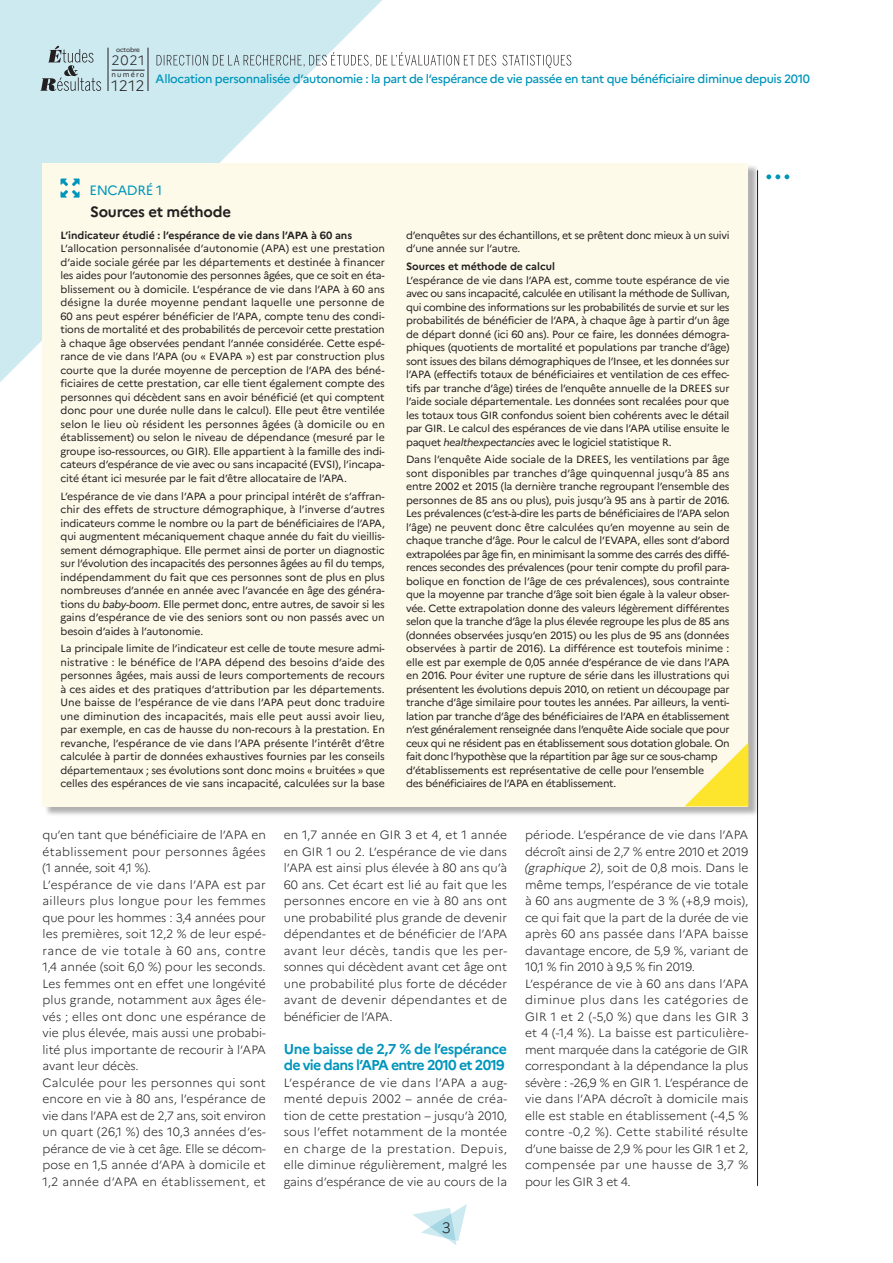
<style>
.page{position:relative;width:893px;height:1263px;background:#fff}
.page>*{position:absolute;margin:0;border:0;box-sizing:border-box;transform-origin:0 0}
.ENCADRE_-_titre{font:700 15px "Marianne";letter-spacing:-.02em;color:#231f20}
.t1{font:300 15px "Marianne";color:#231f20}
.INTER{font:700 14.25px/16.5px "Marianne";letter-spacing:-.055em;color:#0095bb}
.ENCADRE_-_entrée{font:13.5px "Marianne";letter-spacing:-.025em;color:#0095bb}
.t2{font:300 13.5px "Marianne";color:#231f20}
.TXT{font:300 12px/16.5px "Marianne";color:#231f20;text-align:justify}
.t3{font:500 12px "Marianne";letter-spacing:-.03em;color:#0095bb}
.ENCADRE_-_txt{font:10.5px/13.5px "Marianne";letter-spacing:-.02em;color:#231f20;text-align:justify}
.ENCADRE_-_inter{font:700 10.5px "Marianne";letter-spacing:-.005em;color:#231f20}
.t4{font:7.2px "Marianne";letter-spacing:.16em;color:#231f20}
.t5{font:6.45px "Marianne";letter-spacing:-.03em;color:#231f20}
.s1{font-style:italic}
</style>
<div class="page">
<svg style="left:0;top:0;width:382px;height:404px;fill:#cdeaf1"></svg>
<hr style="left:108px;top:48px;width:1px;height:43px;background:#231f20">
<hr style="left:148px;top:48px;width:1px;height:43px;background:#231f20">
<svg style="left:157px;top:52px;width:414px;height:16px"></svg>
<svg style="left:40px;top:46px;width:61px;height:45px;background:#acc3c9"></svg>
<svg style="left:412px;top:1204px;width:55px;height:41px"></svg>
<hr style="left:757px;top:170px;width:1px;height:1016px;background:#231f20">
<hr style="left:112px;top:70px;width:33px;height:1px;background:#231f20">
<svg style="left:766px;top:174px;width:23px;height:5px"></svg>
<div style="left:44px;top:164px;width:715px;height:653px;background:#231f20;opacity:.35"></div>
<div style="left:43px;top:163px;width:705px;height:643px;background:#fdfaea"></div>
<svg style="left:61px;top:179px;width:19px;height:19px"></svg>
<svg style="left:685px;top:743px;width:63px;height:63px"></svg>
<p class="t5" style="left:116px;top:46px;width:25px">octobre</p>
<p class="t2" style="left:112px;top:52px;width:34px">2021</p>
<p class="t4" style="left:112px;top:70px;width:34px">numéro</p>
<h1 class="t1" style="left:112px;top:76px;width:34px">1212</h1>
<p class="t3" style="left:156px;top:71px;width:656px">Allocation personnalisée d’autonomie : la part de l’espérance de vie passée en tant que bénéficiaire diminue depuis 2010</p>
<p class="ENCADRE_-_entrée" style="left:89px;top:182px;width:75px">ENCADRÉ 1</p>
<p class="ENCADRE_-_titre" style="left:90px;top:202px;width:142px">Sources et méthode</p>
<p class="ENCADRE_-_inter" style="left:61px;top:229px;width:293px">L’indicateur étudié : l’espérance de vie dans l’APA à 60 ans</p>
<p class="ENCADRE_-_txt" style="left:61px;top:242px;width:326px">L’allocation personnalisée d’autonomie (APA) est une prestation d’aide sociale gérée par les départements et destinée à financer les aides pour l’autonomie des personnes âgées, que ce soit en éta&shy;blissement ou à domicile. L’espérance de vie dans l’APA à 60 ans désigne la durée moyenne pendant laquelle une personne de 60 ans peut espérer bénéficier de l’APA, compte tenu des condi&shy;tions de mortalité et des probabilités de percevoir cette prestation à chaque âge observées pendant l’année considérée. Cette espé&shy;rance de vie dans l’APA (ou « EVAPA ») est par construction plus courte que la durée moyenne de perception de l’APA des béné&shy;ficiaires de cette prestation, car elle tient également compte des personnes qui décèdent sans en avoir bénéficié (et qui comptent donc pour une durée nulle dans le calcul). Elle peut être ventilée selon le lieu où résident les personnes âgées (à domicile ou en établissement) ou selon le niveau de dépendance (mesuré par le groupe iso-ressources, ou GIR). Elle appartient à la famille des indi&shy;cateurs d’espérance de vie avec ou sans incapacité (EVSI), l’incapa&shy;cité étant ici mesurée par le fait d’être allocataire de l’APA.</p>
<p class="ENCADRE_-_txt" style="left:61px;top:489px;width:326px">L’espérance de vie dans l’APA a pour principal intérêt de s’affran&shy;chir des effets de structure démographique, à l’inverse d’autres indicateurs comme le nombre ou la part de bénéficiaires de l’APA, qui augmentent mécaniquement chaque année du fait du vieillis&shy;sement démographique. Elle permet ainsi de porter un diagnostic sur l’évolution des incapacités des personnes âgées au fil du temps, indépendamment du fait que ces personnes sont de plus en plus nombreuses d’année en année avec l’avancée en âge des généra&shy;tions du <span class="s1">baby-boom</span>. Elle permet donc, entre autres, de savoir si les gains d’espérance de vie des seniors sont ou non passés avec un besoin d’aides à l’autonomie.</p>
<p class="ENCADRE_-_txt" style="left:61px;top:642px;width:326px">La principale limite de l’indicateur est celle de toute mesure admi&shy;nistrative : le bénéfice de l’APA dépend des besoins d’aide des personnes âgées, mais aussi de leurs comportements de recours à ces aides et des pratiques d’attribution par les départements.<br>Une baisse de l’espérance de vie dans l’APA peut donc traduire une diminution des incapacités, mais elle peut aussi avoir lieu, par exemple, en cas de hausse du non-recours à la prestation. En revanche, l’espérance de vie dans l’APA présente l’intérêt d’être calculée à partir de données exhaustives fournies par les conseils départementaux ; ses évolutions sont donc moins « bruitées » que celles des espérances de vie sans incapacité, calculées sur la base</p>
<p class="ENCADRE_-_txt" style="left:406px;top:228px;width:325px">d’enquêtes sur des échantillons, et se prêtent donc mieux à un suivi d’une année sur l’autre.</p>
<p class="ENCADRE_-_inter" style="left:406px;top:260px;width:150px">Sources et méthode de calcul</p>
<p class="ENCADRE_-_txt" style="left:406px;top:273px;width:325px">L’espérance de vie dans l’APA est, comme toute espérance de vie avec ou sans incapacité, calculée en utilisant la méthode de Sullivan, qui combine des informations sur les probabilités de survie et sur les probabilités de bénéficier de l’APA, à chaque âge à partir d’un âge de départ donné (ici 60 ans). Pour ce faire, les données démogra&shy;phiques (quotients de mortalité et populations par tranche d’âge) sont issues des bilans démographiques de l’Insee, et les données sur l’APA (effectifs totaux de bénéficiaires et ventilation de ces effec&shy;tifs par tranche d’âge) tirées de l’enquête annuelle de la DREES sur l’aide sociale départementale. Les données sont recalées pour que les totaux tous GIR confondus soient bien cohérents avec le détail par GIR. Le calcul des espérances de vie dans l’APA utilise ensuite le paquet <span class="s1">healthexpectancies</span> avec le logiciel statistique R.</p>
<p class="ENCADRE_-_txt" style="left:406px;top:453px;width:325px;text-align:left">Dans l’enquête Aide sociale de la DREES, les ventilations par âge sont disponibles par tranches d’âge quinquennal jusqu’à 85 ans entre 2002 et 2015 (la dernière tranche regroupant l’ensemble des personnes de 85 ans ou plus), puis jusqu’à 95 ans à partir de 2016.<br>Les prévalences (c’est-à-dire les parts de bénéficiaires de l’APA selon l’âge) ne peuvent donc être calculées qu’en moyenne au sein de chaque tranche d’âge. Pour le calcul de l’EVAPA, elles sont d’abord extrapolées par âge fin, en minimisant la somme des carrés des diffé&shy;rences secondes des prévalences (pour tenir compte du profil para&shy;bolique en fonction de l’âge de ces prévalences), sous contrainte que la moyenne par tranche d’âge soit bien égale à la valeur obser&shy;vée. Cette extrapolation donne des valeurs légèrement différentes selon que la tranche d’âge la plus élevée regroupe les plus de 85 ans (données observées jusqu’en 2015) ou les plus de 95 ans (données observées à partir de 2016). La différence est toutefois minime : elle est par exemple de 0,05 année d’espérance de vie dans l’APA en 2016. Pour éviter une rupture de série dans les illustrations qui présentent les évolutions depuis 2010, on retient un découpage par tranche d’âge similaire pour toutes les années. Par ailleurs, la venti&shy;lation par tranche d’âge des bénéficiaires de l’APA en établissement n’est généralement renseignée dans l’enquête Aide sociale que pour ceux qui ne résident pas en établissement sous dotation globale. On fait donc l’hypothèse que la répartition par âge sur ce sous-champ d’établissements est représentative de celle pour l’ensemble<br>des bénéficiaires de l’APA en établissement.</p>
<p class="TXT" style="left:43px;top:827px;width:225px">qu’en tant que bénéficiaire de l’APA en établissement pour personnes âgées (1 année, soit 4,1 %).</p>
<p class="TXT" style="left:43px;top:876px;width:225px">L’espérance de vie dans l’APA est par ailleurs plus longue pour les femmes que pour les hommes : 3,4 années pour les premières, soit 12,2 % de leur espé&shy;rance de vie totale à 60 ans, contre 1,4 année (soit 6,0 %) pour les seconds.<br>Les femmes ont en effet une longévité plus grande, notamment aux âges éle&shy;vés ; elles ont donc une espérance de vie plus élevée, mais aussi une probabi&shy;lité plus importante de recourir à l’APA avant leur décès.</p>
<p class="TXT" style="left:43px;top:1074px;width:225px">Calculée pour les personnes qui sont encore en vie à 80 ans, l’espérance de vie dans l’APA est de 2,7 ans, soit environ un quart (26,1 %) des 10,3 années d’es&shy;pérance de vie à cet âge. Elle se décom&shy;pose en 1,5 année d’APA à domicile et 1,2 année d’APA en établissement, et</p>
<p class="TXT" style="left:284px;top:827px;width:225px">en 1,7 année en GIR 3 et 4, et 1 année en GIR 1 ou 2. L’espérance de vie dans l’APA est ainsi plus élevée à 80 ans qu’à 60 ans. Cet écart est lié au fait que les personnes encore en vie à 80 ans ont une probabilité plus grande de devenir dépendantes et de bénéficier de l’APA avant leur décès, tandis que les per&shy;sonnes qui décèdent avant cet âge ont une probabilité plus forte de décéder avant de devenir dépendantes et de bénéficier de l’APA.</p>
<p class="INTER" style="left:284px;top:1040px;width:225px">Une baisse de 2,7 % de l’espérance de vie dans l’APA entre 2010 et 2019</p>
<p class="TXT" style="left:284px;top:1074px;width:225px">L’espérance de vie dans l’APA a aug&shy;menté depuis 2002 – année de créa&shy;tion de cette prestation – jusqu’à 2010, sous l’effet notamment de la montée en charge de la prestation. Depuis, elle diminue régulièrement, malgré les gains d’espérance de vie au cours de la</p>
<h1 class="t1" style="left:442px;top:1218px;width:10px">3</h1>
<p class="TXT" style="left:525px;top:827px;width:225px">période. L’espérance de vie dans l’APA décroît ainsi de 2,7 % entre 2010 et 2019 <span class="s1">(graphique 2)</span>, soit de 0,8 mois. Dans le même temps, l’espérance de vie totale à 60 ans augmente de 3 % (+8,9 mois), ce qui fait que la part de la durée de vie après 60 ans passée dans l’APA baisse davantage encore, de 5,9 %, variant de 10,1 % fin 2010 à 9,5 % fin 2019.</p>
<p class="TXT" style="left:525px;top:975px;width:225px">L’espérance de vie à 60 ans dans l’APA diminue plus dans les catégories de GIR 1 et 2 (-5,0 %) que dans les GIR 3 et 4 (-1,4 %). La baisse est particulière&shy;ment marquée dans la catégorie de GIR correspondant à la dépendance la plus sévère : -26,9 % en GIR 1. L’espérance de vie dans l’APA décroît à domicile mais elle est stable en établissement (-4,5 % contre -0,2 %). Cette stabilité résulte d’une baisse de 2,9 % pour les GIR 1 et 2, compensée par une hausse de 3,7 % pour les GIR 3 et 4.</p>
</div>
